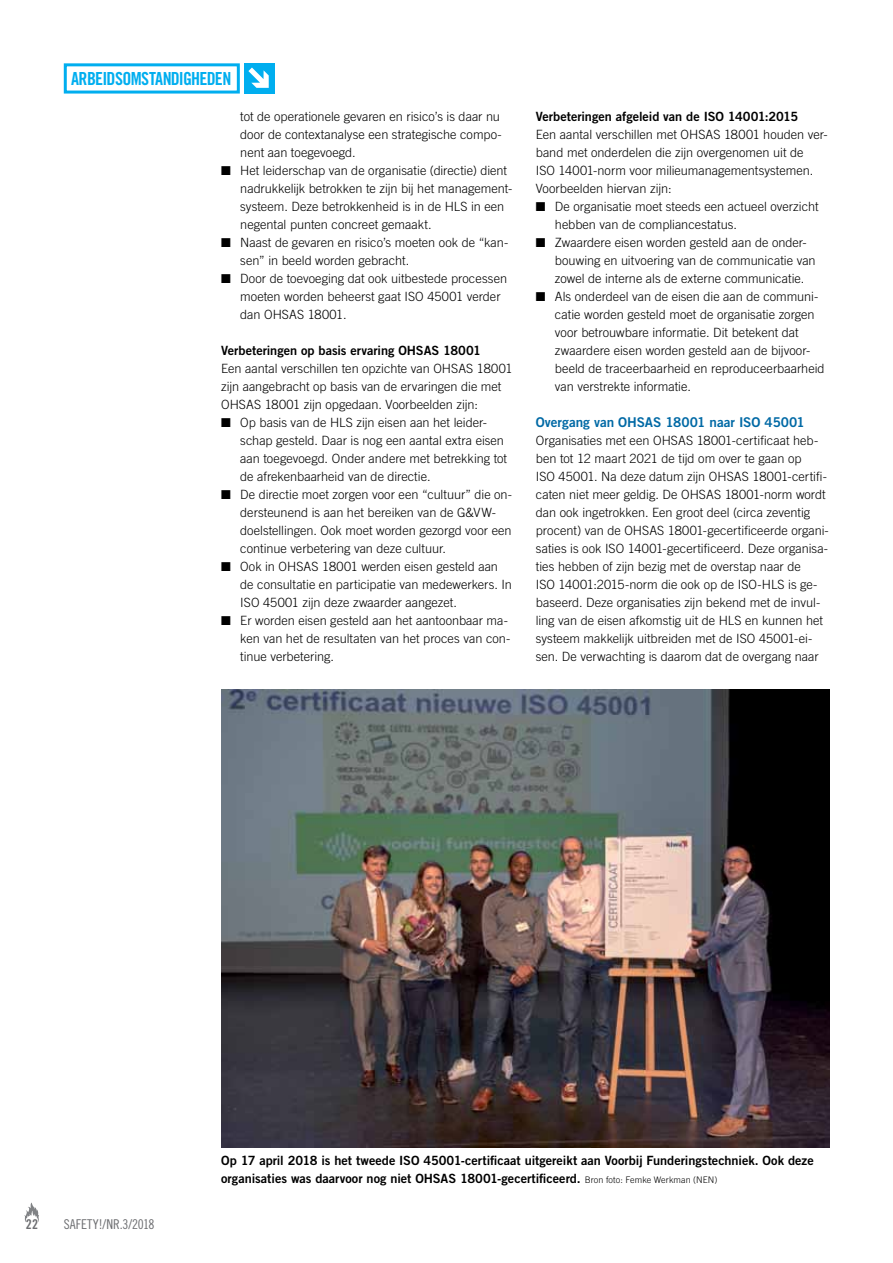
<style>
.page{position:relative;width:893px;height:1263px;background:#fff}
.page>*{position:absolute;margin:0;border:0;box-sizing:border-box;transform-origin:0 0}
.t1{font:18px "Trade Gothic LT Std Bd Cn 20";letter-spacing:-.04em;color:#00aeef}
.t2{font:13.5px "Trade Gothic LT Std Bd 2";letter-spacing:-.005em;color:#0069a5}
.t3{font:13.5px "Trade Gothic LT Std Cn 18";color:#6d6e71}
.t4{font:13.5px "Trade Gothic LT Std Bd Cn 20";color:#6d6e71}
.t5{font:300 12.75px/18px "Trade Gothic LT Std";color:#000}
.t6{font:12.75px/18px "Trade Gothic LT Std Bd 2";color:#000}
.s1{font-family:"Trade Gothic LT Std";font-weight:300;font-size:9px}
</style>
<div class="page">
<svg style="left:24px;top:1202px;width:15px;height:20px"></svg>
<div style="left:244px;top:63px;width:30px;height:31px;background:#00aeef"></div>
<svg style="left:248px;top:68px;width:21px;height:20px"></svg>
<div style="left:64px;top:63px;width:176px;height:31px;border:3px solid #00aeef"></div>
<img style="left:221px;top:690px;width:608px;height:457px">
<h1 class="t1" style="left:71px;top:68px;width:162px">ARBEIDSOMSTANDIGHEDEN</h1>
<p class="t5" style="left:240px;top:107px;width:263px">tot de operationele gevaren en risico’s is daar nu door de contextanalyse een strategische compo&shy;nent aan toegevoegd.</p>
<p class="t5" style="left:240px;top:161px;width:274px;text-indent:-19px">■ Het leiderschap van de organisatie (directie) dient nadrukkelijk betrokken te zijn bij het management&shy;systeem. Deze betrokkenheid is in de HLS in een negental punten concreet gemaakt.</p>
<p class="t5" style="left:240px;top:233px;width:270px;text-indent:-19px">■ Naast de gevaren en risico’s moeten ook de “kan&shy;sen” in beeld worden gebracht.</p>
<p class="t5" style="left:240px;top:269px;width:268px;text-indent:-19px">■ Door de toevoeging dat ook uitbestede processen moeten worden beheerst gaat ISO 45001 verder dan OHSAS 18001.</p>
<p class="t6" style="left:221px;top:341px;width:261px">Verbeteringen op basis ervaring OHSAS 18001</p>
<p class="t5" style="left:221px;top:359px;width:293px">Een aantal verschillen ten opzichte van OHSAS 18001 zijn aangebracht op basis van de ervaringen die met<br>OHSAS 18001 zijn opgedaan. Voorbeelden zijn:</p>
<p class="t5" style="left:240px;top:413px;width:268px;text-indent:-19px">■ Op basis van de HLS zijn eisen aan het leider&shy;schap gesteld. Daar is nog een aantal extra eisen aan toegevoegd. Onder andere met betrekking tot de afrekenbaarheid van de directie.</p>
<p class="t5" style="left:240px;top:485px;width:273px;text-indent:-19px">■ De directie moet zorgen voor een “cultuur” die on&shy;dersteunend is aan het bereiken van de G&amp;VW&shy;doelstellingen. Ook moet worden gezorgd voor een continue verbetering van deze cultuur.</p>
<p class="t5" style="left:240px;top:557px;width:273px;text-indent:-19px">■ Ook in OHSAS 18001 werden eisen gesteld aan de consultatie en participatie van medewerkers. In<br>ISO 45001 zijn deze zwaarder aangezet.</p>
<p class="t5" style="left:240px;top:611px;width:272px;text-indent:-19px">■ Er worden eisen gesteld aan het aantoonbaar ma&shy;ken van het de resultaten van het proces van con&shy;tinue verbetering.</p>
<p class="t6" style="left:536px;top:107px;width:264px">Verbeteringen afgeleid van de ISO 14001:2015</p>
<p class="t5" style="left:536px;top:125px;width:294px">Een aantal verschillen met OHSAS 18001 houden ver&shy;band met onderdelen die zijn overgenomen uit de<br>ISO 14001-norm voor milieumanagementsystemen.<br>Voorbeelden hiervan zijn:</p>
<p class="t5" style="left:555px;top:197px;width:265px;text-indent:-19px">■ De organisatie moet steeds een actueel overzicht hebben van de compliancestatus.</p>
<p class="t5" style="left:555px;top:233px;width:262px;text-indent:-19px">■ Zwaardere eisen worden gesteld aan de onder&shy;bouwing en uitvoering van de communicatie van zowel de interne als de externe communicatie.</p>
<p class="t5" style="left:555px;top:287px;width:271px;text-indent:-19px">■ Als onderdeel van de eisen die aan de communi&shy;catie worden gesteld moet de organisatie zorgen voor betrouwbare informatie. Dit betekent dat zwaardere eisen worden gesteld aan de bijvoor&shy;beeld de traceerbaarheid en reproduceerbaarheid van verstrekte informatie.</p>
<p class="t2" style="left:536px;top:414px;width:270px">Overgang van OHSAS 18001 naar ISO 45001</p>
<p class="t5" style="left:536px;top:431px;width:295px">Organisaties met een OHSAS 18001-certificaat heb&shy;ben tot 12 maart 2021 de tijd om over te gaan op<br>ISO 45001. Na deze datum zijn OHSAS 18001-certifi&shy;caten niet meer geldig. De OHSAS 18001-norm wordt dan ook ingetrokken. Een groot deel (circa zeventig procent) van de OHSAS 18001-gecertificeerde organi&shy;saties is ook ISO 14001-gecertificeerd. Deze organisa&shy;ties hebben of zijn bezig met de overstap naar de<br>ISO 14001:2015-norm die ook op de ISO-HLS is ge&shy;baseerd. Deze organisaties zijn bekend met de invul&shy;ling van de eisen afkomstig uit de HLS en kunnen het systeem makkelijk uitbreiden met de ISO 45001-ei&shy;sen. De verwachting is daarom dat de overgang naar</p>
<p class="t4" style="left:26px;top:1216px;width:14px">22</p>
<p class="t3" style="left:64px;top:1216px;width:92px">SAFETY!/NR.3/2018</p>
<p class="t6" style="left:221px;top:1151px;width:594px">Op 17 april 2018 is het tweede ISO 45001-certificaat uitgereikt aan Voorbij Funderingstechniek. Ook deze organisaties was daarvoor nog niet OHSAS 18001-gecertificeerd. <span class="s1">Bron foto: Femke Werkman (NEN)</span></p>
</div>
